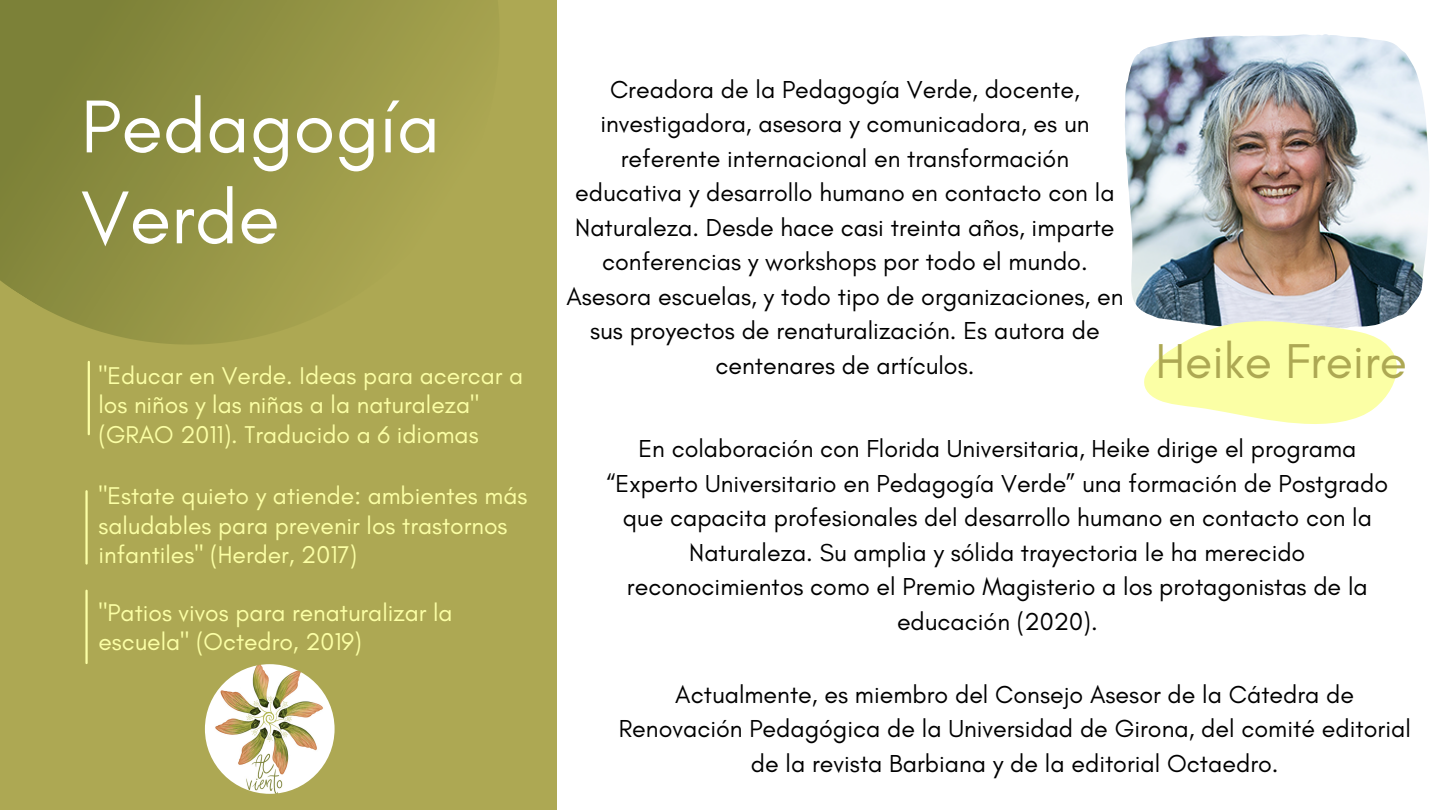
<style>
.page{position:relative;width:1440px;height:810px;background:#fff}
.page>*{position:absolute;margin:0;border:0;box-sizing:border-box;transform-origin:0 0}
.t1{font:76.2px/90.9px "Glacial Indifference";color:#fff}
.t2{font:49.8px "Glacial Indifference";color:#ada853}
.t3{font:25px/34.5px "Glacial Indifference";color:#000;text-align:center}
.t4{font:24.7px/29.5px "Glacial Indifference";color:#fbffa5}
</style>
<div class="page">
<div style="left:0;top:0;width:557px;height:810px;background:#ada853"></div>
<svg style="left:0;top:0;width:477px;height:436px"></svg>
<hr style="left:85px;top:491px;width:3px;height:73px;background:#fbffa5">
<hr style="left:88px;top:362px;width:2px;height:72px;background:#fbffa5">
<img style="left:205px;top:664px;width:130px;height:130px;border-radius:50%">
<hr style="left:85px;top:591px;width:3px;height:72px;background:#fbffa5">
<img style="left:1125px;top:34px;width:304px;height:256px">
<svg style="left:1132px;top:232px;width:297px;height:192px"></svg>
<h1 class="t1" style="left:81px;top:80px;width:361px">Pedagogía<br>Verde</h1>
<p class="t4" style="left:98px;top:361px;width:426px">"Educar en Verde. Ideas para acercar a los niños y las niñas a la naturaleza" (GRAO 2011). Traducido a 6 idiomas</p>
<p class="t4" style="left:98px;top:481px;width:431px">"Estate quieto y atiende: ambientes más saludables para prevenir los trastornos infantiles" (Herder, 2017)</p>
<p class="t4" style="left:98px;top:597px;width:356px">"Patios vivos para renaturalizar la escuela" (Octedro, 2019)</p>
<p class="t3" style="left:566px;top:72px;width:559px">Creadora de la Pedagogía Verde, docente, investigadora, asesora y comunicadora, es un referente internacional en transformación educativa y desarrollo humano en contacto con la Naturaleza. Desde hace casi treinta años, imparte conferencias y workshops por todo el mundo.<br>Asesora escuelas, y todo tipo de organizaciones, en sus proyectos de renaturalización. Es autora de centenares de artículos.</p>
<p class="t2" style="left:1155px;top:330px;width:253px">Heike Freire</p>
<h2 class="t3" style="left:607px;top:431px;width:783px">En colaboración con Florida Universitaria, Heike dirige el programa “Experto Universitario en Pedagogía Verde” una formación de Postgrado que capacita profesionales del desarrollo humano en contacto con la Naturaleza. Su amplia y sólida trayectoria le ha merecido reconocimientos como el Premio Magisterio a los protagonistas de la educación (2020).</h2>
<p class="t3" style="left:619px;top:677px;width:794px">Actualmente, es miembro del Consejo Asesor de la Cátedra de<br>Renovación Pedagógica de la Universidad de Girona, del comité editorial de la revista Barbiana y de la editorial Octaedro.</p>
</div>
